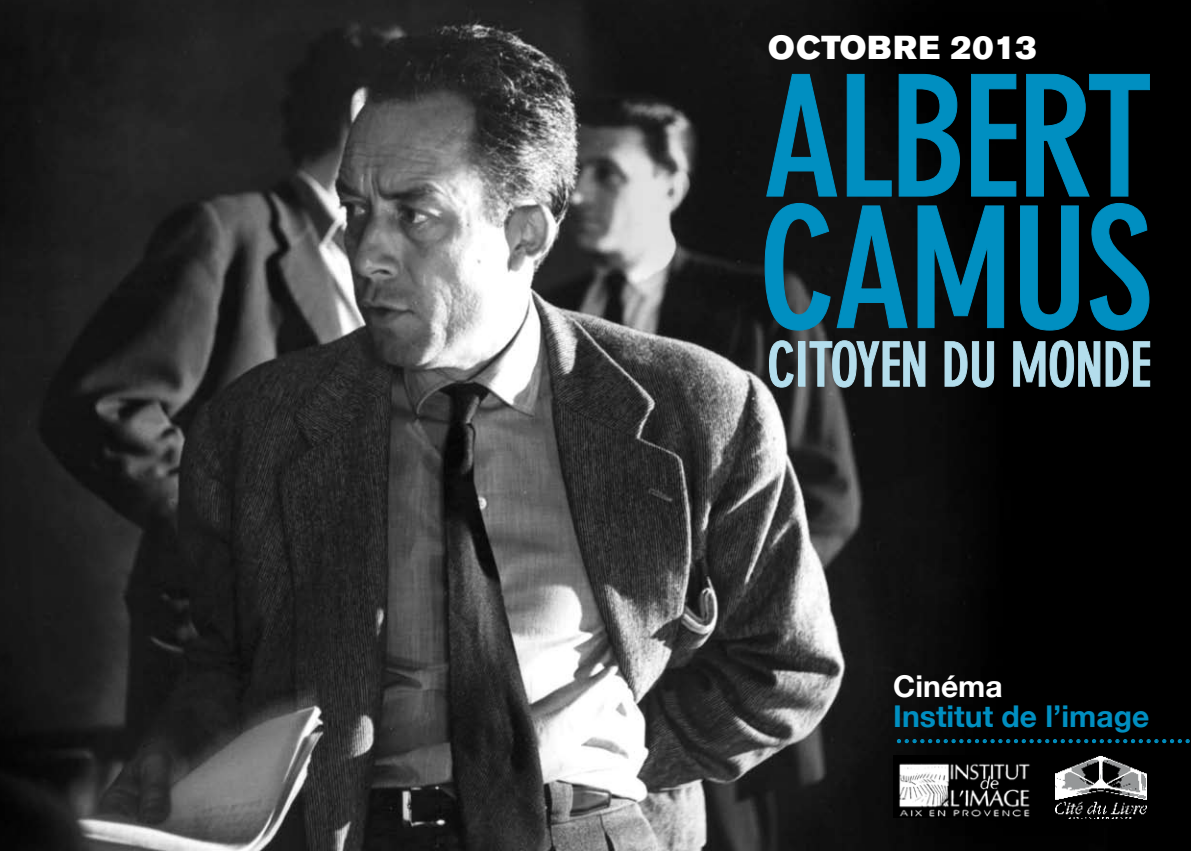
<style>
.page{position:relative;width:1191px;height:851px;background:#fff}
.page>*{position:absolute;margin:0;border:0;box-sizing:border-box;transform-origin:0 0}
.t1{font:700 condensed 165.2px/131.4px "DIN Neuzeit Grotesk";letter-spacing:-.025em;color:#008fc1}
.t2{font:700 condensed 60.4px "DIN Neuzeit Grotesk";letter-spacing:-.01em;color:#b3ddec}
.t3{font:32.8px "Akzidenz Grotesk BE Super";letter-spacing:.02em;color:#fff}
.t4{font:700 30px "Helvetica Neue";color:#008fc1}
.t5{font:700 30px "Helvetica Neue";color:#fff}
.t6{font:600 20px "National";color:#008fc1}
</style>
<div class="page">
<img style="left:0;top:0;width:1191px;height:850px">
<img style="left:1056px;top:755px;width:90px;height:63px">
<img style="left:893px;top:755px;width:142px;height:62px">
<svg style="left:897px;top:738px;width:292px;height:5px"></svg>
<svg style="left:766px;top:74px;width:71px;height:122px;background:#0f171a"></svg>
<svg style="left:847px;top:74px;width:44px;height:122px;background:#0b1214"></svg>
<svg style="left:898px;top:74px;width:62px;height:122px;background:#030e11"></svg>
<svg style="left:971px;top:74px;width:45px;height:122px;background:#000a0d"></svg>
<svg style="left:1026px;top:74px;width:123px;height:122px;background:#00090d"></svg>
<svg style="left:764px;top:203px;width:66px;height:127px;background:#1b2225"></svg>
<svg style="left:836px;top:205px;width:71px;height:123px;background:#0f171a"></svg>
<svg style="left:917px;top:205px;width:87px;height:123px;background:#050f13"></svg>
<svg style="left:1020px;top:205px;width:58px;height:125px;background:#00080c"></svg>
<svg style="left:1089px;top:203px;width:60px;height:127px;background:#00080b"></svg>
<svg style="left:769px;top:340px;width:25px;height:47px"></svg>
<div style="left:798px;top:341px;width:7px;height:45px;border:1px solid #b3ddec"></div>
<svg style="left:809px;top:340px;width:116px;height:47px;background:#33393c"></svg>
<svg style="left:944px;top:341px;width:50px;height:46px;background:#232a2c"></svg>
<svg style="left:1013px;top:340px;width:137px;height:47px;background:#1d2427"></svg>
<h3 class="t3" style="left:768px;top:28px;width:270px">OCTOBRE 2013</h3>
<h1 class="t1" style="left:759px;top:69px;width:396px">ALBERT<br>CAMUS</h1>
<h2 class="t2" style="left:767px;top:330px;width:385px">CITOYEN DU MONDE</h2>
<h3 class="t5" style="left:893px;top:668px;width:111px">Cinéma</h3>
<h3 class="t4" style="left:893px;top:698px;width:257px">Institut de l’image</h3>
<p class="t6" style="left:896px;top:722px;width:296px">......................................</p>
</div>
